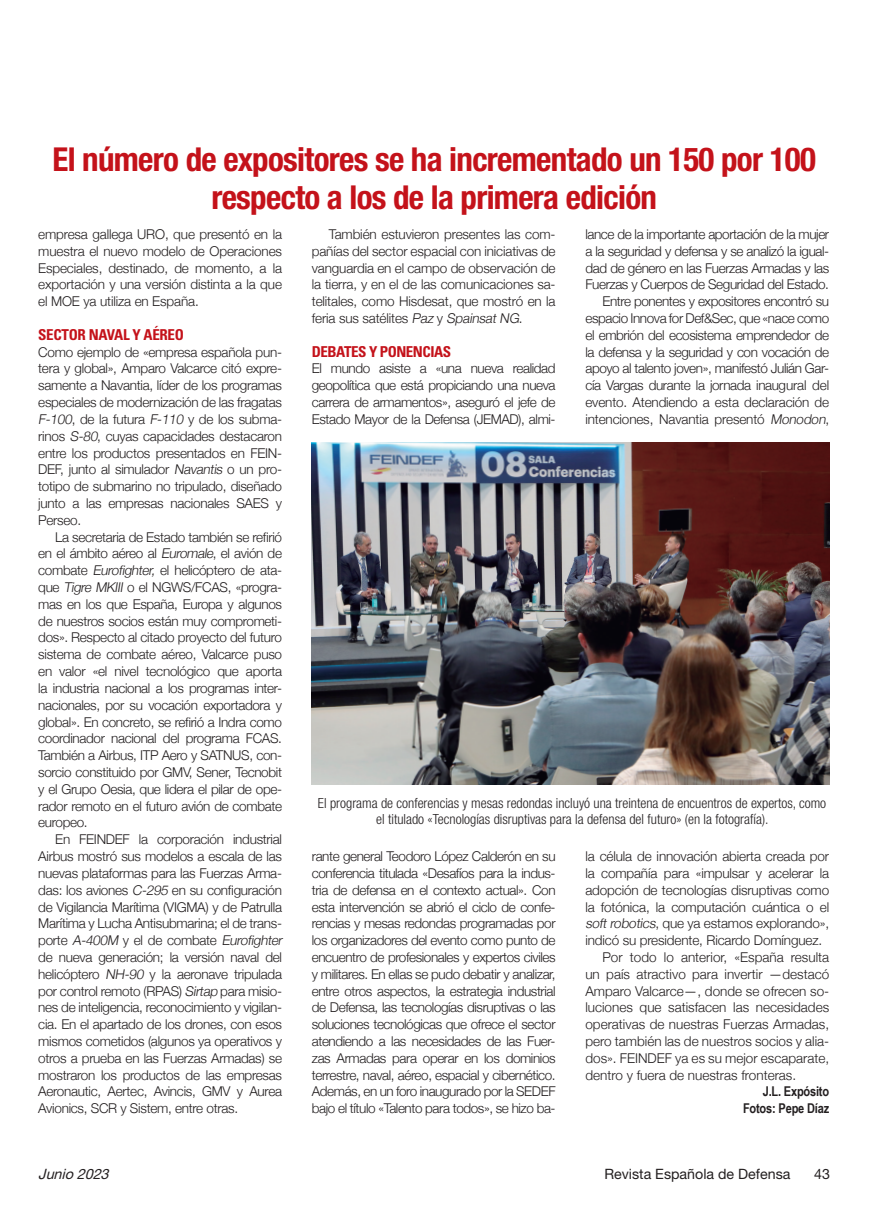
<style>
.page{position:relative;width:893px;height:1217px;background:#fff}
.page>*{position:absolute;margin:0;border:0;box-sizing:border-box;transform-origin:0 0}
.Coro-Sumario{font:700 condensed 33px/37.5px "Helvetica Neue";letter-spacing:-.02em;color:#c4121a;text-align:center}
.Ladillo{font:700 condensed 15px "Univers";letter-spacing:-.03em;color:#c4121a}
.t1{font:14.25px "Helvetica Neue";color:#231f20}
.t2{font:italic 14.25px "Helvetica Neue";color:#231f20}
.Título_B{font:300 condensed 13.95px/16.5px "Helvetica Neue";color:#231f20;text-align:center}
.Coro-Texto{font:300 13.5px/16.8px "Helvetica Neue";letter-spacing:-.02em;color:#231f20;text-align:justify}
.Firma{font:700 13.5px "Arial Narrow";letter-spacing:-.015em;color:#231f20}
.s1{font-style:italic}
</style>
<div class="page">
<img style="left:312px;top:442px;width:517px;height:342px">
<p class="Coro-Sumario" style="left:53px;top:140px;width:765px">El número de expositores se ha incrementado un 150 por 100 respecto a los de la primera edición</p>
<p class="Coro-Texto" style="left:38px;top:225px;width:245px">empresa gallega URO, que presentó en la muestra el nuevo modelo de Operaciones Especiales, destinado, de momento, a la exportación y una versión distinta a la que el MOE ya utiliza en España.</p>
<p class="Ladillo" style="left:38px;top:325px;width:147px">SECTOR NAVAL Y AÉREO</p>
<p class="Coro-Texto" style="left:38px;top:342px;width:245px">Como ejemplo de «empresa española pun&shy;tera y global», Amparo Valcarce citó expre&shy;samente a Navantia, líder de los programas especiales de modernización de las fragatas <span class="s1">F-100</span>, de la futura <span class="s1">F-110</span> y de los subma&shy;rinos <span class="s1">S-80</span>, cuyas capacidades destacaron entre los productos presentados en FEIN-DEF, junto al simulador <span class="s1">Navantis</span> o un pro&shy;totipo de submarino no tripulado, diseñado junto a las empresas nacionales SAES y Perseo.</p>
<p class="Coro-Texto" style="left:38px;top:527px;width:245px;text-indent:17px">La secretaria de Estado también se refirió en el ámbito aéreo al <span class="s1">Euromale</span>, el avión de combate <span class="s1">Eurofighter,</span> el helicóptero de ata&shy;que <span class="s1">Tigre MKIII</span> o el NGWS/FCAS, «progra&shy;mas en los que España, Europa y algunos de nuestros socios están muy comprometi&shy;dos». Respecto al citado proyecto del futuro sistema de combate aéreo, Valcarce puso en valor «el nivel tecnológico que aporta la industria nacional a los programas inter&shy;nacionales, por su vocación exportadora y global». En concreto, se refirió a Indra como coordinador nacional del programa FCAS.<br>También a Airbus, ITP Aero y SATNUS, con&shy;sorcio constituido por GMV, Sener, Tecnobit y el Grupo Oesia, que lidera el pilar de ope&shy;rador remoto en el futuro avión de combate europeo.</p>
<p class="Coro-Texto" style="left:38px;top:829px;width:248px;text-align:left;text-indent:17px">En FEINDEF la corporación industrial Airbus mostró sus modelos a escala de las nuevas plataformas para las Fuerzas Arma&shy;das: los aviones <span class="s1">C-295</span> en su configuración de Vigilancia Marítima (VIGMA) y de Patrulla Marítima y Lucha Antisubmarina; el de trans&shy;p o rt e <span class="s1">A-400M</span> y e l d e c o m b at e <span class="s1">Eurofighter </span>de nueva generación; la versión naval del helicóptero <span class="s1">NH-90</span> y la aeronave tripulada por control remoto (RPAS) <span class="s1">Sirtap</span> para misio&shy;nes de inteligencia, reconocimiento y vigilan&shy;cia. En el apartado de los drones, con esos mismos cometidos (algunos ya operativos y otros a prueba en las Fuerzas Armadas) se mostraron los productos de las empresas Aeronautic, Aertec, Avincis, GMV y Aurea Avionics, SCR y Sistem, entre otras.</p>
<p class="Coro-Texto" style="left:312px;top:225px;width:245px;text-indent:17px">También estuvieron presentes las com&shy;pañías del sector espacial con iniciativas de vanguardia en el campo de observación de la tierra, y en el de las comunicaciones sa&shy;telitales, como Hisdesat, que mostró en la feria sus satélites <span class="s1">Paz</span> y <span class="s1">SpainsatNG</span>.</p>
<p class="Ladillo" style="left:312px;top:342px;width:141px">DEBATES Y PONENCIAS</p>
<p class="Coro-Texto" style="left:312px;top:359px;width:245px">El mundo asiste a «una nueva realidad geopolítica que está propiciando una nueva carrera de armamentos», aseguró el jefe de Estado Mayor de la Defensa (JEMAD), almi-</p>
<p class="Coro-Texto" style="left:585px;top:225px;width:245px">lance de la importante aportación de la mujer a la seguridad y defensa y se analizó la igual&shy;dad de género en las Fuerzas Armadas y las Fuerzas y Cuerpos de Seguridad del Estado.</p>
<p class="Coro-Texto" style="left:585px;top:292px;width:245px;text-indent:17px">Entre ponentes y expositores encontró su espacio Innova for Def&amp;Sec, que «nace como el embrión del ecosistema emprendedor de la defensa y la seguridad y con vocación de apoyo al talento joven», manifestó Julián Gar&shy;cía Vargas durante la jornada inaugural del evento. Atendiendo a esta declaración de intenciones, Navantia presentó <span class="s1">Monodon</span>,</p>
<p class="Título_B" style="left:318px;top:794px;width:510px">El programa de conferencias y mesas redondas incluyó una treintena de encuentros de expertos, como el titulado «Tecnologías disruptivas para la defensa del futuro» (en la fotografía).</p>
<p class="Coro-Texto" style="left:312px;top:846px;width:245px">rante general Teodoro López Calderón en su conferencia titulada «Desafíos para la indus&shy;tria de defensa en el contexto actual». Con esta intervención se abrió el ciclo de confe&shy;rencias y mesas redondas programadas por los organizadores del evento como punto de encuentro de profesionales y expertos civiles y militares. En ellas se pudo debatir y analizar, entre otros aspectos, la estrategia industrial de Defensa, las tecnologías disruptivas o las soluciones tecnológicas que ofrece el sector atendiendo a las necesidades de las Fuer&shy;zas Armadas para operar en los dominios terrestre, naval, aéreo, espacial y cibernético.<br>Además, en un foro inaugurado por la SEDEF bajo el título «Talento para todos», se hizo ba-</p>
<p class="Coro-Texto" style="left:585px;top:846px;width:245px">la célula de innovación abierta creada por la compañía para «impulsar y acelerar la adopción de tecnologías disruptivas como la fotónica, la computación cuántica o el <span class="s1">softrobotics</span>, que ya estamos explorando», indicó su presidente, Ricardo Domínguez.</p>
<p class="Coro-Texto" style="left:585px;top:947px;width:245px;text-indent:17px">Por todo lo anterior, «España resulta un país atractivo para invertir —destacó Amparo Valcarce—, donde se ofrecen so&shy;luciones que satisfacen las necesidades operativas de nuestras Fuerzas Armadas, pero también las de nuestros socios y alia&shy;dos». FEINDEF ya es su mejor escaparate, dentro y fuera de nuestras fronteras.</p>
<p class="Firma" style="left:763px;top:1081px;width:68px">J.L. Expósito</p>
<p class="Firma" style="left:743px;top:1097px;width:88px">Fotos: Pepe Díaz</p>
<p class="t2" style="left:38px;top:1164px;width:76px">Junio 2023</p>
<p class="t1" style="left:604px;top:1164px;width:188px">Revista Española de Defensa</p>
<p class="t1" style="left:814px;top:1164px;width:17px">43</p>
</div>
